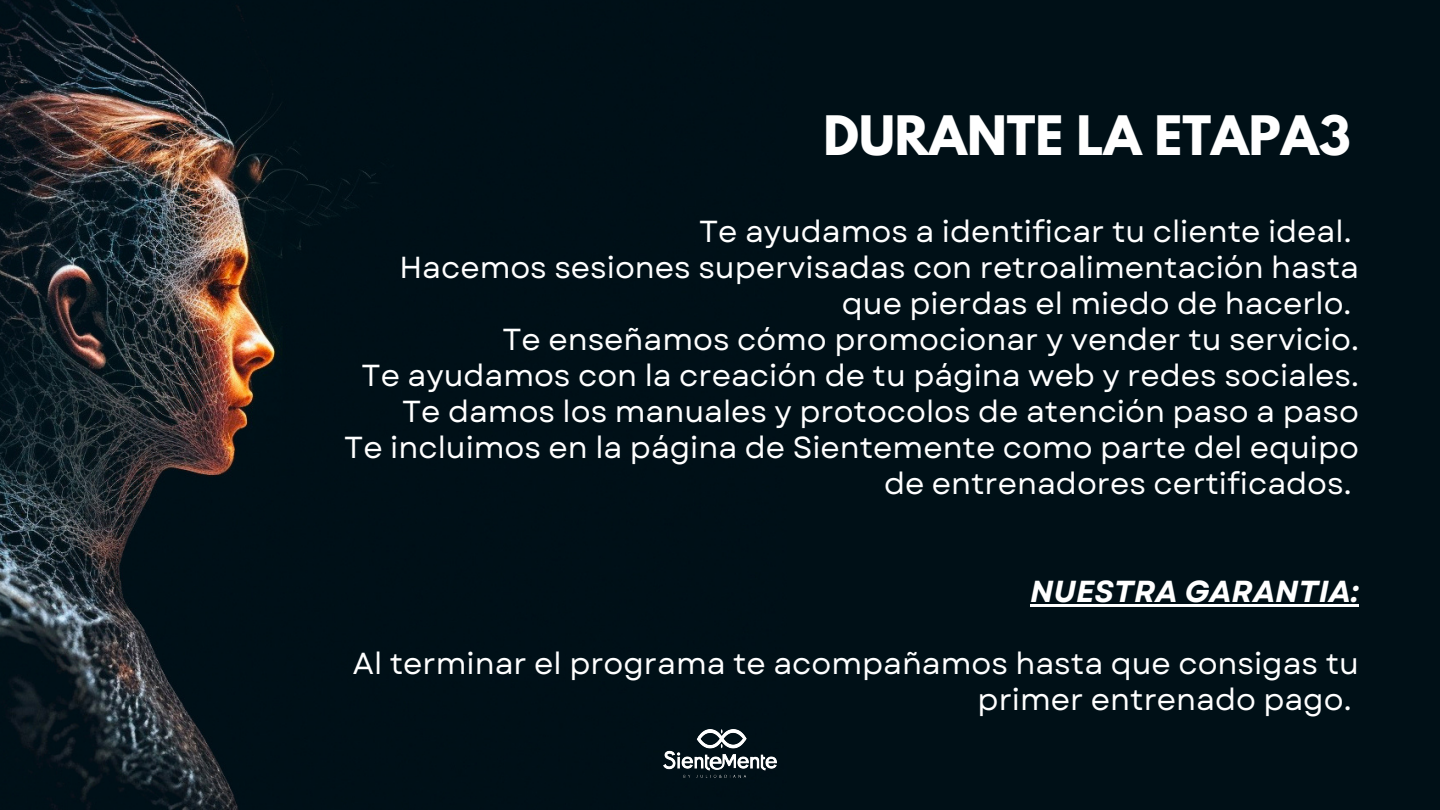
<style>
.page{position:relative;width:1440px;height:810px;background:#001017}
.page>*{position:absolute;margin:0;border:0;box-sizing:border-box;transform-origin:0 0}
.t1{font:700 48.1px "League Spartan";color:#fff}
.t2{font:30.4px/36px "Garet";color:#fff;text-align:right}
.t3{font:italic 700 30.4px "Garet";color:#fff}
</style>
<div class="page">
<img style="left:0;top:0;width:777px;height:810px">
<img style="left:664px;top:729px;width:112px;height:50px">
<hr style="left:1030px;top:604px;width:329px;height:3px;background:#fff">
<h1 class="t1" style="left:824px;top:112px;width:529px">DURANTE LA ETAPA3</h1>
<p class="t2" style="left:344px;top:213px;width:1016px">Te ayudamos a identificar tu cliente ideal.<br>Hacemos sesiones supervisadas con retroalimentación hasta que pierdas el miedo de hacerlo.<br>Te enseñamos cómo promocionar y vender tu servicio.<br>Te ayudamos con la creación de tu página web y redes sociales.<br>Te damos los manuales y protocolos de atención paso a paso<br>Te incluimos en la página de Sientemente como parte del equipo de entrenadores certificados.</p>
<p class="t3" style="left:1030px;top:569px;width:330px">NUESTRA GARANTIA:</p>
<p class="t2" style="left:353px;top:645px;width:1008px">Al terminar el programa te acompañamos hasta que consigas tu primer entrenado pago.</p>
</div>
